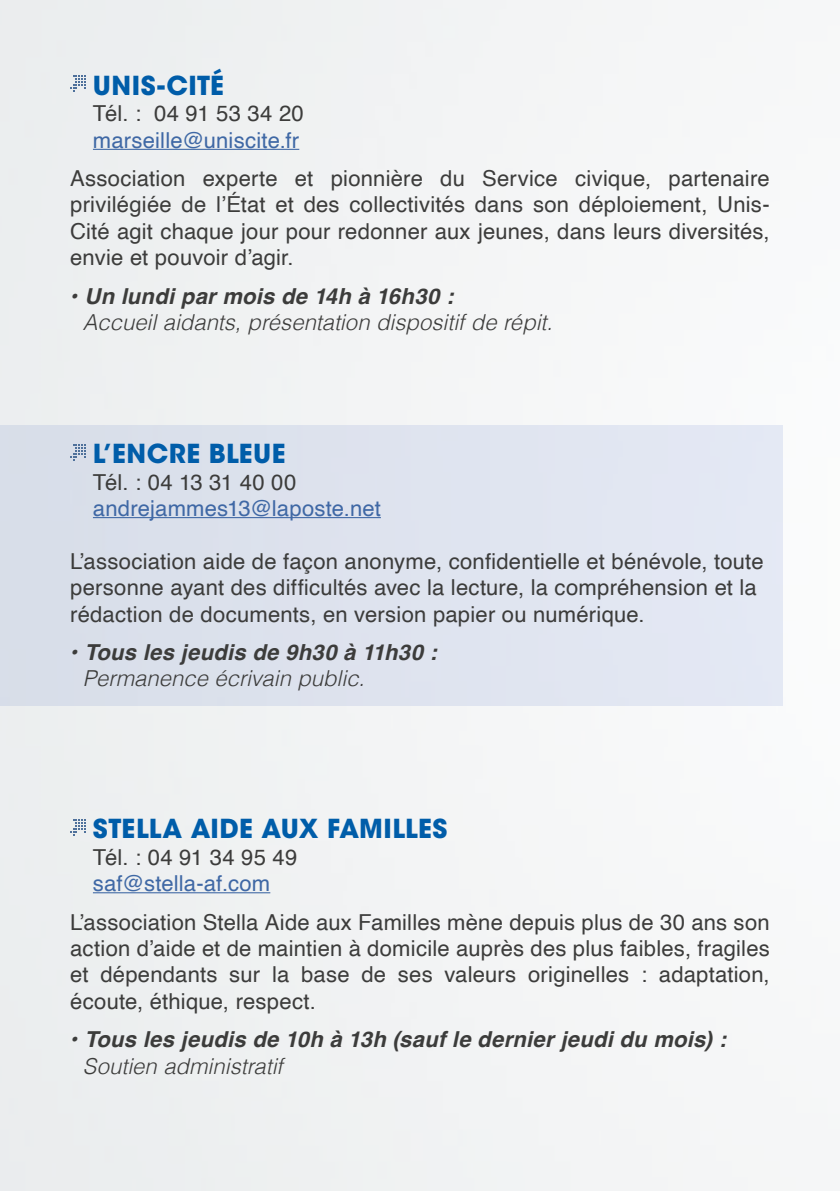
<style>
.page{position:relative;width:840px;height:1191px;background:#fff}
.page>*{position:absolute;margin:0;border:0;box-sizing:border-box;transform-origin:0 0}
.t1{font:700 26px "ITC Avant Garde Std";letter-spacing:.015em;color:#005da9}
.t2{font:22px/26.4px "Helvetica";letter-spacing:.01em;color:#3c3c3b;text-align:justify}
.t3{font:italic 700 22px "Helvetica";letter-spacing:.015em;color:#3c3c3b}
.t4{font:italic 300 22px "Helvetica";color:#3c3c3b}
.t5{font:22px "Helvetica";letter-spacing:.01em;color:#3f68a5}
</style>
<div class="page">
<div style="left:0;top:0;width:783px;height:1191px;background:#f2f3f4"></div>
<hr style="left:93px;top:149px;width:206px;height:1px;background:#3f68a5">
<svg style="left:70px;top:76px;width:15px;height:16px"></svg>
<div style="left:0;top:425px;width:782px;height:280px;background:#dee3ee"></div>
<hr style="left:93px;top:517px;width:287px;height:1px;background:#3f68a5">
<svg style="left:70px;top:444px;width:15px;height:16px"></svg>
<hr style="left:93px;top:892px;width:177px;height:1px;background:#3f68a5">
<svg style="left:70px;top:819px;width:15px;height:16px"></svg>
<p class="t1" style="left:93px;top:68px;width:132px">UNIS-CITÉ</p>
<p class="t2" style="left:93px;top:101px;width:212px">Tél. : 04 91 53 34 20</p>
<p class="t5" style="left:93px;top:123px;width:208px">marseille@uniscite.fr</p>
<p class="t2" style="left:70px;top:166px;width:700px">Association experte et pionnière du Service civique, partenaire privilégiée de l’État et des collectivités dans son déploiement, Unis-Cité agit chaque jour pour redonner aux jeunes, dans leurs diversités, envie et pouvoir d’agir.</p>
<p class="t3" style="left:70px;top:282px;width:384px">• Un lundi par mois de 14h à 16h30 :</p>
<p class="t4" style="left:83px;top:303px;width:471px">Accueil aidants, présentation dispositif de répit.</p>
<p class="t1" style="left:93px;top:437px;width:194px">L’ENCRE BLEUE</p>
<p class="t2" style="left:93px;top:469px;width:205px">Tél. : 04 13 31 40 00</p>
<p class="t5" style="left:93px;top:491px;width:289px">andrejammes13@laposte.net</p>
<p class="t2" style="left:70px;top:548px;width:694px;text-align:left">L’association aide de façon anonyme, confidentielle et bénévole, toute personne ayant des difficultés avec la lecture, la compréhension et la rédaction de documents, en version papier ou numérique.</p>
<p class="t3" style="left:70px;top:639px;width:368px">• Tous les jeudis de 9h30 à 11h30 :</p>
<p class="t4" style="left:83px;top:660px;width:283px">Permanence écrivain public.</p>
<p class="t1" style="left:93px;top:812px;width:356px">STELLA AIDE AUX FAMILLES</p>
<p class="t2" style="left:93px;top:844px;width:206px">Tél. : 04 91 34 95 49</p>
<p class="t5" style="left:93px;top:866px;width:179px">saf@stella-af.com</p>
<p class="t2" style="left:70px;top:909px;width:700px">L’association Stella Aide aux Familles mène depuis plus de 30 ans son action d’aide et de maintien à domicile auprès des plus faibles, fragiles et dépendants sur la base de ses valeurs originelles : adaptation, écoute, éthique, respect.</p>
<p class="t3" style="left:70px;top:1026px;width:657px">• Tous les jeudis de 10h à 13h (sauf le dernier jeudi du mois) :</p>
<p class="t4" style="left:83px;top:1047px;width:201px">Soutien administratif</p>
</div>
